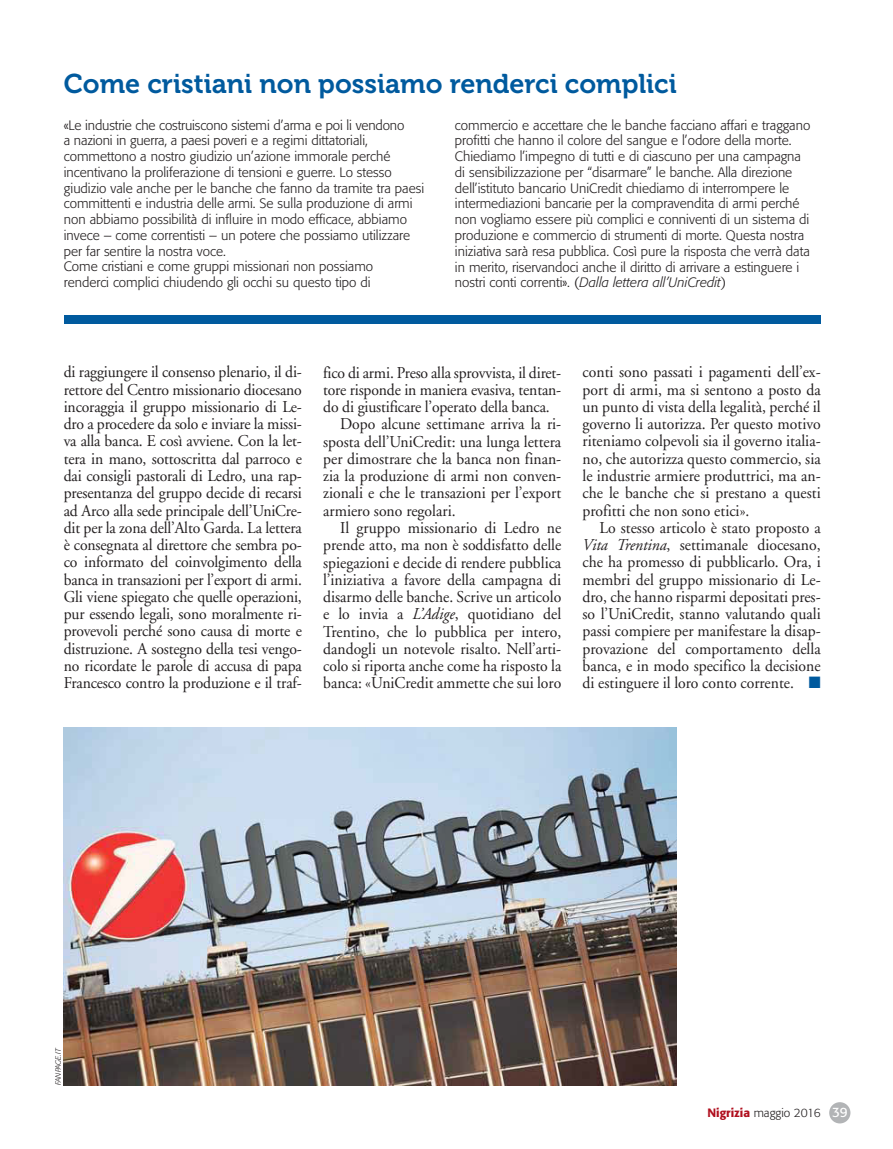
<style>
.page{position:relative;width:893px;height:1149px;background:#fff}
.page>*{position:absolute;margin:0;border:0;box-sizing:border-box;transform-origin:0 0}
.t1{font:27px "Museo 700";color:#005a9e}
.t2{font:16.5px/17.2px "Adobe Garamond";color:#231f20;text-align:justify;scale:.95 1}
.t3{font:300 13.5px/15.8px "Formata";color:#231f20}
.t4{font:300 12px "Formata";color:#231f20}
.t5{font:italic 300 7.5px "Formata";color:#231f20}
.s1{font-style:italic}
.s2{font-weight:500;color:#b00f1e}
.s3{font-weight:400;font-size:13.5px;color:#fff}
</style>
<div class="page">
<div style="left:829px;top:1101px;width:21px;height:22px;background:#b2b4b6;border-radius:50%"></div>
<img style="left:64px;top:727px;width:612px;height:357px">
<div style="left:64px;top:315px;width:757px;height:8px;background:#005a9e"></div>
<h1 class="t1" style="left:64px;top:73px;width:615px">Come cristiani non possiamo renderci complici</h1>
<p class="t3" style="left:64px;top:118px;width:362px">«Le industrie che costruiscono sistemi d’arma e poi li vendono<br>a nazioni in guerra, a paesi poveri e a regimi dittatoriali, commettono a nostro giudizio un’azione immorale perché incentivano la proliferazione di tensioni e guerre. Lo stesso giudizio vale anche per le banche che fanno da tramite tra paesi committenti e industria delle armi. Se sulla produzione di armi non abbiamo possibilità di influire in modo efficace, abbiamo invece – come correntisti – un potere che possiamo utilizzare per far sentire la nostra voce.<br>Come cristiani e come gruppi missionari non possiamo<br>renderci complici chiudendo gli occhi su questo tipo di</p>
<p class="t3" style="left:455px;top:118px;width:357px">commercio e accettare che le banche facciano affari e traggano profitti che hanno il colore del sangue e l’odore della morte.<br>Chiediamo l’impegno di tutti e di ciascuno per una campagna di sensibilizzazione per “disarmare” le banche. Alla direzione dell’istituto bancario UniCredit chiediamo di interrompere le intermediazioni bancarie per la compravendita di armi perché non vogliamo essere più complici e conniventi di un sistema di produzione e commercio di strumenti di morte. Questa nostra iniziativa sarà resa pubblica. Così pure la risposta che verrà data in merito, riservandoci anche il diritto di arrivare a estinguere i nostri conti correnti». (<span class="s1">Dalla lettera all’UniCredit</span>)</p>
<p class="t2" style="left:64px;top:365px;width:252px">di raggiungere il consenso plenario, il di&shy;rettore del Centro missionario diocesano incoraggia il gruppo missionario di Le&shy;dro a procedere da solo e inviare la missi&shy;va alla banca. E così avviene. Con la let&shy;tera in mano, sottoscritta dal parroco e dai consigli pastorali di Ledro, una rap&shy;presentanza del gruppo decide di recarsi ad Arco alla sede principale dell’UniCre&shy;dit per la zona dell’Alto Garda. La lettera è consegnata al direttore che sembra po&shy;co informato del coinvolgimento della banca in transazioni per l’export di armi.<br>Gli viene spiegato che quelle operazioni, pur essendo legali, sono moralmente ri&shy;provevoli perché sono causa di morte e distruzione. A sostegno della tesi vengo&shy;no ricordate le parole di accusa di papa Francesco contro la produzione e il traf-</p>
<p class="t2" style="left:323px;top:365px;width:252px">fico di armi. Preso alla sprovvista, il diret-</p>
<p class="t2" style="left:323px;top:382px;width:252px">tore risponde in maniera evasiva, tentan-</p>
<p class="t2" style="left:323px;top:399px;width:240px">do di giustificare l’operato della banca.</p>
<p class="t2" style="left:340px;top:417px;width:234px">Dopo alcune settimane arriva la ri-</p>
<p class="t2" style="left:323px;top:434px;width:252px">sposta dell’UniCredit: una lunga lettera</p>
<p class="t2" style="left:323px;top:451px;width:252px">per dimostrare che la banca non finan-</p>
<p class="t2" style="left:323px;top:468px;width:252px">zia la produzione di armi non conven-</p>
<p class="t2" style="left:323px;top:486px;width:252px">zionali e che le transazioni per l’export</p>
<p class="t2" style="left:323px;top:503px;width:141px">armiero sono regolari.</p>
<p class="t2" style="left:340px;top:520px;width:234px">Il gruppo missionario di Ledro ne</p>
<p class="t2" style="left:323px;top:537px;width:252px">prende atto, ma non è soddisfatto delle</p>
<p class="t2" style="left:323px;top:555px;width:252px">spiegazioni e decide di rendere pubblica</p>
<p class="t2" style="left:323px;top:572px;width:252px">l’iniziativa a favore della campagna di</p>
<p class="t2" style="left:323px;top:589px;width:252px">disarmo delle banche. Scrive un articolo</p>
<p class="t2" style="left:323px;top:606px;width:252px">e lo invia a <span class="s1">L’Adige</span>, quotidiano del</p>
<p class="t2" style="left:323px;top:624px;width:252px">Trentino, che lo pubblica per intero,</p>
<p class="t2" style="left:323px;top:641px;width:252px">dandogli un notevole risalto. Nell’arti-</p>
<p class="t2" style="left:323px;top:658px;width:252px">colo si riporta anche come ha risposto la</p>
<p class="t2" style="left:323px;top:676px;width:252px">banca: «UniCredit ammette che sui loro</p>
<p class="t2" style="left:583px;top:365px;width:252px">conti sono passati i pagamenti dell’ex&shy;port di armi, ma si sentono a posto da un punto di vista della legalità, perché il governo li autorizza. Per questo motivo riteniamo colpevoli sia il governo italia&shy;no, che autorizza questo commercio, sia le industrie armiere produttrici, ma an&shy;che le banche che si prestano a questi profitti che non sono etici».</p>
<p class="t2" style="left:583px;top:520px;width:252px;text-indent:17px">Lo stesso articolo è stato proposto a <span class="s1">Vita Trentina</span>, settimanale diocesano, che ha promesso di pubblicarlo. Ora, i membri del gruppo missionario di Le&shy;dro, che hanno risparmi depositati pres&shy;so l’UniCredit, stanno valutando quali passi compiere per manifestare la disap&shy;provazione del comportamento della banca, e in modo specifico la decisione di estinguere il loro conto corrente.</p>
<p class="t5" style="left:55px;top:1084px;width:39px;rotate:-90deg">FANPAGE.IT</p>
<p class="t4" style="left:707px;top:1107px;width:142px"><span class="s2">Nigrizia</span> maggio 2016 <span class="s3">39</span></p>
</div>
